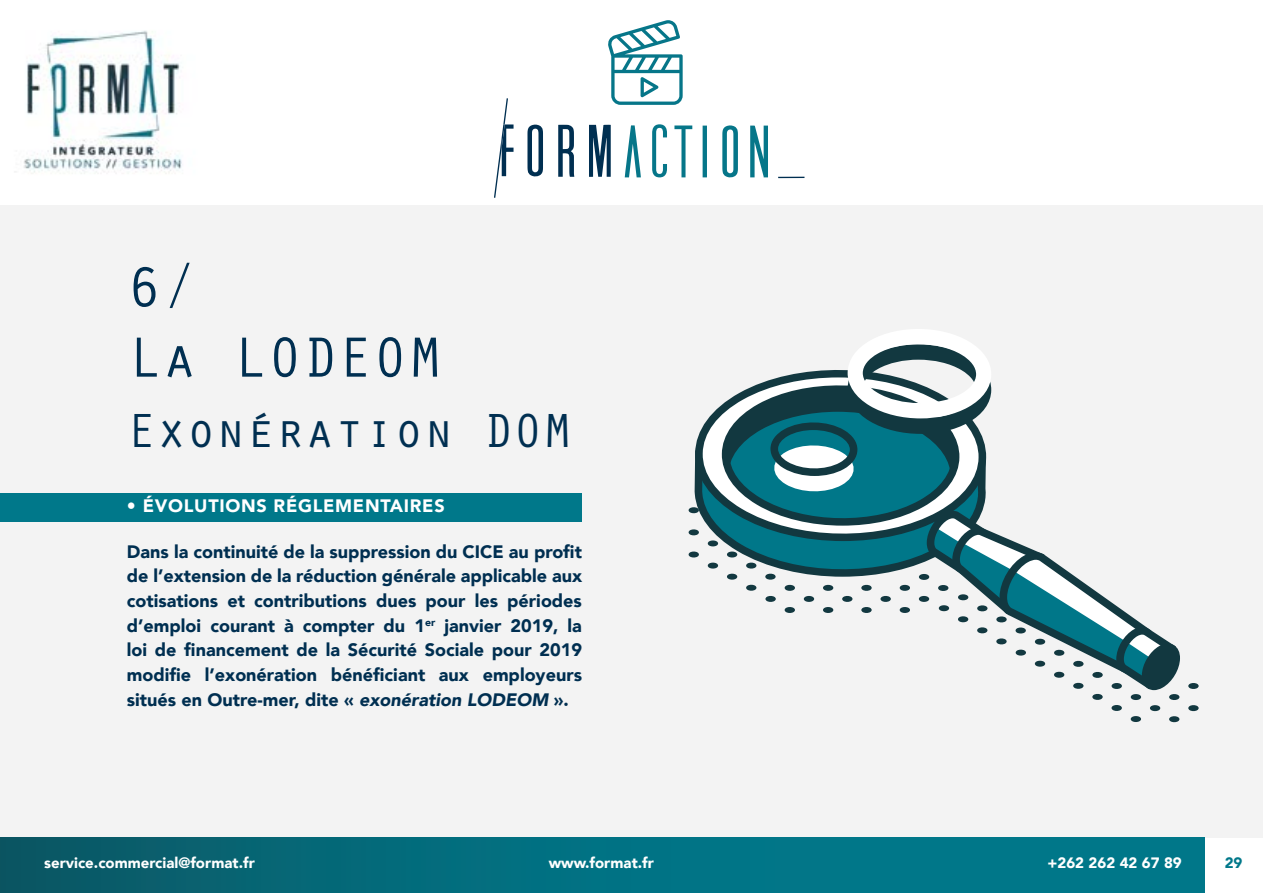
<style>
.page{position:relative;width:1263px;height:893px;background:#fff}
.page>*{position:absolute;margin:0;border:0;box-sizing:border-box;transform-origin:0 0}
.t1{font:58.5px/70.2px "Orator Std";color:#002f51}
.t2{font:49.5px "Orator Std";color:#002f51}
.t3{font:900 18px/24.6px "Avenir";color:#002f51;text-align:justify}
.t4{font:900 18px "Avenir";letter-spacing:.04em;color:#fff}
.t5{font:900 15px "Avenir";color:#fff}
.t6{font:900 15px "Avenir";color:#00788a}
.s1{font-style:italic}
</style>
<div class="page">
<div style="left:0;top:205px;width:1263px;height:633px;background:#f3f3f3"></div>
<img style="left:15px;top:30px;width:167px;height:144px">
<svg style="left:589px;top:125px;width:22px;height:52px"></svg>
<svg style="left:558px;top:125px;width:16px;height:52px"></svg>
<svg style="left:778px;top:177px;width:26px;height:1px"></svg>
<svg style="left:494px;top:98px;width:19px;height:100px"></svg>
<svg style="left:527px;top:124px;width:16px;height:53px"></svg>
<svg style="left:703px;top:126px;width:4px;height:51px"></svg>
<svg style="left:750px;top:126px;width:18px;height:51px"></svg>
<svg style="left:625px;top:125px;width:16px;height:52px"></svg>
<svg style="left:722px;top:125px;width:16px;height:53px"></svg>
<svg style="left:652px;top:124px;width:15px;height:53px"></svg>
<svg style="left:674px;top:125px;width:18px;height:52px"></svg>
<svg style="left:608px;top:20px;width:75px;height:85px"></svg>
<div style="left:0;top:493px;width:582px;height:28px;background:#00788a"></div>
<div style="left:0;top:837px;width:1205px;height:56px;background:linear-gradient(to right,#095d6b,#007e92)"></div>
<svg style="left:1188px;top:705px;width:11px;height:6px"></svg>
<svg style="left:1188px;top:683px;width:11px;height:6px"></svg>
<svg style="left:688px;top:329px;width:492px;height:393px"></svg>
<h1 class="t1" style="left:127px;top:249px;width:317px">6/<br>La LODEOM</h1>
<h2 class="t2" style="left:127px;top:395px;width:447px">Exonération DOM</h2>
<p class="t4" style="left:127px;top:490px;width:319px">• ÉVOLUTIONS RÉGLEMENTAIRES</p>
<p class="t3" style="left:127px;top:539px;width:456px">Dans la continuité de la suppression du CICE au profit de l’extension de la réduction générale applicable aux cotisations et contributions dues pour les périodes d’emploi courant à compter du 1<sup>er</sup> janvier 2019, la loi de financement de la Sécurité Sociale pour 2019 modifie l’exonération bénéficiant aux employeurs situés en Outre-mer, dite « <span class="s1">exonération LODEOM</span> ».</p>
<p class="t5" style="left:44px;top:850px;width:212px">service.commercial@format.fr</p>
<p class="t5" style="left:549px;top:850px;width:107px">www.format.fr</p>
<p class="t5" style="left:1047px;top:850px;width:136px">+262 262 42 67 89</p>
<p class="t6" style="left:1225px;top:850px;width:19px">29</p>
</div>
